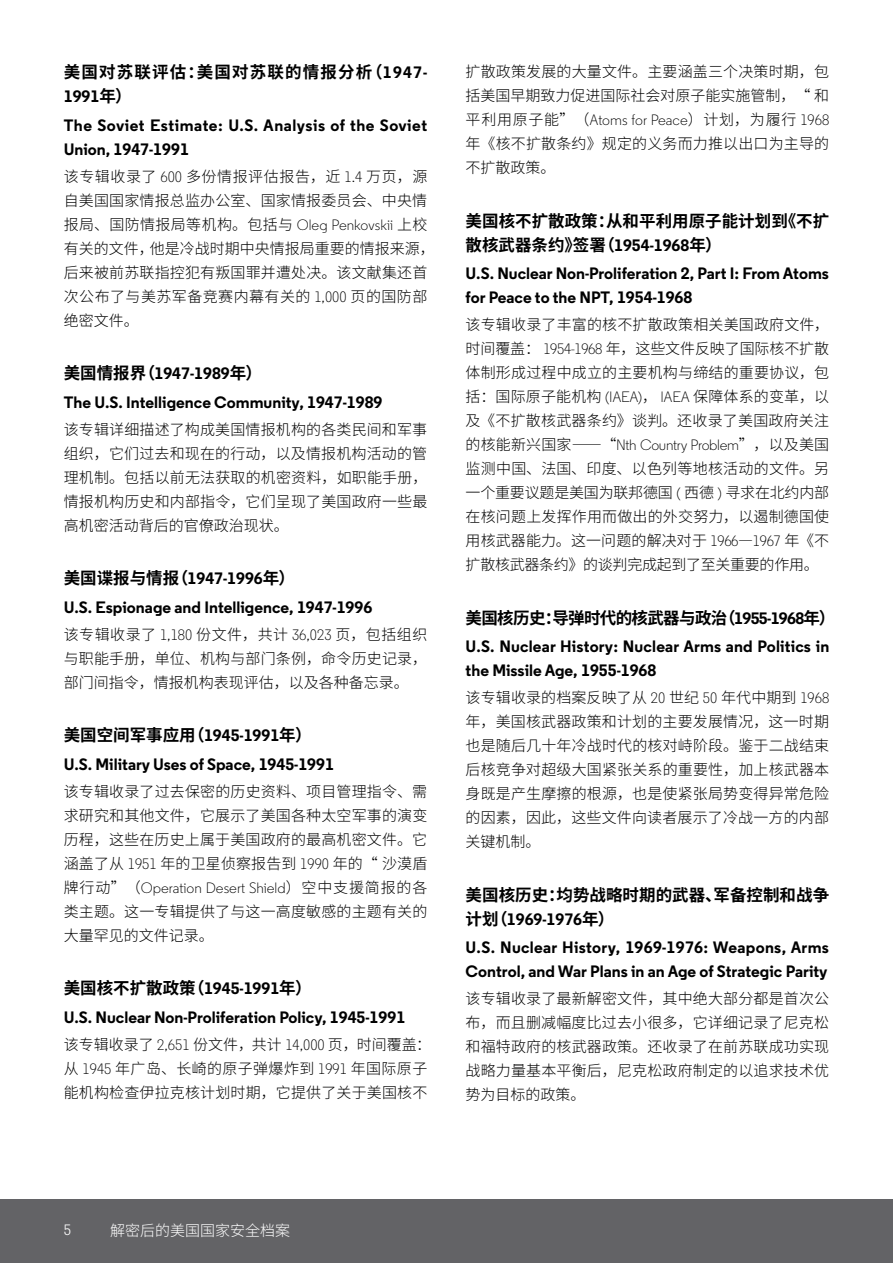
<style>
.page{position:relative;width:893px;height:1263px;background:#fff}
.page>*{position:absolute;margin:0;border:0;box-sizing:border-box;transform-origin:0 0}
.t1{font:700 16.5px/24px "Regular Clarivate";color:#000}
.t2{font:700 16.5px/24px "Source Han Sans CN";color:#000}
.t3{font:700 16.5px/28.2px "Regular Clarivate";letter-spacing:.02em;color:#000}
.t4{font:700 16.5px/28.2px "Regular Clarivate";letter-spacing:.03em;color:#000}
.t5{font:700 16.5px "Source Han Sans CN";letter-spacing:-.04em;color:#000}
.t6{font:700 16.5px "Source Han Sans CN";letter-spacing:.07em;color:#000}
.t7{font:300 15px/24px "Source Han Sans CN";letter-spacing:.01em;color:#000;text-align:justify}
.t8{font:300 15px "Regular Clarivate";color:#000}
.t9{font:300 15px "Regular Clarivate";letter-spacing:-.02em;color:#000}
.t10{font:300 15px "Source Han Sans CN";color:#fff}
.t11{font:15px "Regular Clarivate";color:#fff}
.s1{font-family:"Regular Clarivate"}
.s2{font-family:"Source Han Sans CN"}
</style>
<div class="page">
<div style="left:0;top:1199px;width:893px;height:64px;background:#636366"></div>
<p class="t6" style="left:64px;top:63px;width:365px">美国对苏联评估：美国对苏联的情报分析（<span class="s1">1947-</span></p>
<p class="t4" style="left:64px;top:82px;width:365px">1991<span class="s2">年）<br></span>The Soviet Estimate: U.S. Analysis of the Soviet</p>
<p class="t1" style="left:64px;top:137px;width:127px">Union, 1947-1991</p>
<p class="t7" style="left:64px;top:164px;width:373px;text-align:left">该专辑收录了 <span class="s1">600</span> 多份情报评估报告，近 <span class="s1">1.4</span> 万页，源自美国国家情报总监办公室、国家情报委员会、中央情报局、国防情报局等机构。包括与 <span class="s1">Oleg Penkovskii</span> 上校有关的文件，他是冷战时期中央情报局重要的情报来源，后来被前苏联指控犯有叛国罪并遭处决。该文献集还首次公布了与美苏军备竞赛内幕有关的 <span class="s1">1,000</span> 页的国防部绝密文件。</p>
<p class="t1" style="left:64px;top:359px;width:320px;line-height:28.2px"><span class="s2">美国情报界（</span>1947-1989<span class="s2">年）<br></span>The U.S. Intelligence Community, 1947-1989</p>
<p class="t7" style="left:64px;top:417px;width:365px">该专辑详细描述了构成美国情报机构的各类民间和军事组织，它们过去和现在的行动，以及情报机构活动的管理机制。包括以前无法获取的机密资料，如职能手册，情报机构历史和内部指令，它们呈现了美国政府一些最高机密活动背后的官僚政治现状。</p>
<p class="t2" style="left:64px;top:567px;width:233px">美国谍报与情报（<span class="s1">1947-1996</span>年）</p>
<p class="t1" style="left:64px;top:595px;width:310px">U.S. Espionage and Intelligence, 1947-1996</p>
<p class="t7" style="left:64px;top:622px;width:365px">该专辑收录了 <span class="s1">1,180</span> 份文件，共计 <span class="s1">36,023</span> 页，包括组织与职能手册，单位、机构与部门条例，命令历史记录，部门间指令，情报机构表现评估，以及各种备忘录。</p>
<p class="t2" style="left:64px;top:724px;width:249px">美国空间军事应用（<span class="s1">1945-1991</span>年）</p>
<p class="t1" style="left:64px;top:752px;width:272px">U.S. Military Uses of Space, 1945-1991</p>
<p class="t7" style="left:64px;top:779px;width:365px">该专辑收录了过去保密的历史资料、项目管理指令、需求研究和其他文件，它展示了美国各种太空军事的演变历程，这些在历史上属于美国政府的最高机密文件。它涵盖了从 <span class="s1">1951</span> 年的卫星侦察报告到 <span class="s1">1990</span> 年的“ 沙漠盾</p>
<p class="t8" style="left:64px;top:878px;width:365px"><span class="s2">牌行动”（</span>Operation Desert Shield<span class="s2">）空中支援简报的各</span></p>
<p class="t7" style="left:64px;top:899px;width:365px">类主题。这一专辑提供了与这一高度敏感的主题有关的大量罕见的文件记录。</p>
<p class="t2" style="left:64px;top:977px;width:249px">美国核不扩散政策（<span class="s1">1945-1991</span>年）</p>
<p class="t1" style="left:64px;top:1005px;width:343px">U.S. Nuclear Non-Proliferation Policy, 1945-1991</p>
<p class="t7" style="left:64px;top:1032px;width:369px;text-align:left">该专辑收录了 <span class="s1">2,651</span> 份文件，共计 <span class="s1">14,000</span> 页，时间覆盖：从 <span class="s1">1945</span> 年广岛、长崎的原子弹爆炸到 <span class="s1">1991</span> 年国际原子能机构检查伊拉克核计划时期，它提供了关于美国核不</p>
<p class="t7" style="left:466px;top:60px;width:365px">扩散政策发展的大量文件。主要涵盖三个决策时期，包括美国早期致力促进国际社会对原子能实施管制，“ 和</p>
<p class="t8" style="left:466px;top:111px;width:365px"><span class="s2">平利用原子能”（</span>Atoms for Peace<span class="s2">）计划，为履行</span> 1968</p>
<p class="t7" style="left:466px;top:132px;width:365px">年《核不扩散条约》规定的义务而力推以出口为主导的不扩散政策。</p>
<p class="t2" style="left:466px;top:209px;width:365px">美国核不扩散政策：从和平利用原子能计划到《不扩散核武器条约》签署（<span class="s1">1954-1968</span>年）</p>
<p class="t1" style="left:466px;top:261px;width:365px">U.S. Nuclear Non-Proliferation 2, Part I: From Atoms for Peace to the NPT, 1954-1968</p>
<p class="t7" style="left:466px;top:313px;width:365px">该专辑收录了丰富的核不扩散政策相关美国政府文件，时间覆盖： <span class="s1">1954-1968</span> 年，这些文件反映了国际核不扩散体制形成过程中成立的主要机构与缔结的重要协议，包括：国际原子能机构 <span class="s1">(IAEA)</span>， <span class="s1">IAEA</span> 保障体系的变革，以及《不扩散核武器条约》谈判。还收录了美国政府关注</p>
<p class="t9" style="left:466px;top:436px;width:365px"><span class="s2">的核能新兴国家⸺“</span>Nth Country Problem<span class="s2">”，以及美国</span></p>
<p class="t7" style="left:466px;top:457px;width:365px">监测中国、法国、印度、以色列等地核活动的文件。另一个重要议题是美国为联邦德国 <span class="s1">(</span> 西德 <span class="s1">)</span> 寻求在北约内部在核问题上发挥作用而做出的外交努力，以遏制德国使用核武器能力。这一问题的解决对于 <span class="s1">1966</span>―<span class="s1">1967</span> 年《不扩散核武器条约》的谈判完成起到了至关重要的作用。</p>
<p class="t5" style="left:466px;top:608px;width:371px">美国核历史：导弹时代的核武器与政治（<span class="s1">1955-1968</span>年）</p>
<p class="t1" style="left:466px;top:634px;width:365px">U.S. Nuclear History: Nuclear Arms and Politics in the Missile Age, 1955-1968</p>
<p class="t7" style="left:466px;top:686px;width:365px">该专辑收录的档案反映了从 <span class="s1">20</span> 世纪 <span class="s1">50</span> 年代中期到 <span class="s1">1968</span>年，美国核武器政策和计划的主要发展情况，这一时期也是随后几十年冷战时代的核对峙阶段。鉴于二战结束后核竞争对超级大国紧张关系的重要性，加上核武器本身既是产生摩擦的根源，也是使紧张局势变得异常危险的因素，因此，这些文件向读者展示了冷战一方的内部关键机制。</p>
<p class="t2" style="left:466px;top:883px;width:365px">美国核历史：均势战略时期的武器、军备控制和战争</p>
<p class="t3" style="left:466px;top:905px;width:365px"><span class="s2">计划（</span>1969-1976<span class="s2">年）<br></span>U.S. Nuclear History, 1969-1976: Weapons, Arms</p>
<p class="t1" style="left:466px;top:959px;width:363px">Control, and War Plans in an Age of Strategic Parity</p>
<p class="t7" style="left:466px;top:987px;width:365px">该专辑收录了最新解密文件，其中绝大部分都是首次公布，而且删减幅度比过去小很多，它详细记录了尼克松和福特政府的核武器政策。还收录了在前苏联成功实现战略力量基本平衡后，尼克松政府制定的以追求技术优势为目标的政策。</p>
<p class="t11" style="left:64px;top:1221px;width:9px">5</p>
<p class="t10" style="left:110px;top:1222px;width:181px">解密后的美国国家安全档案</p>
</div>
